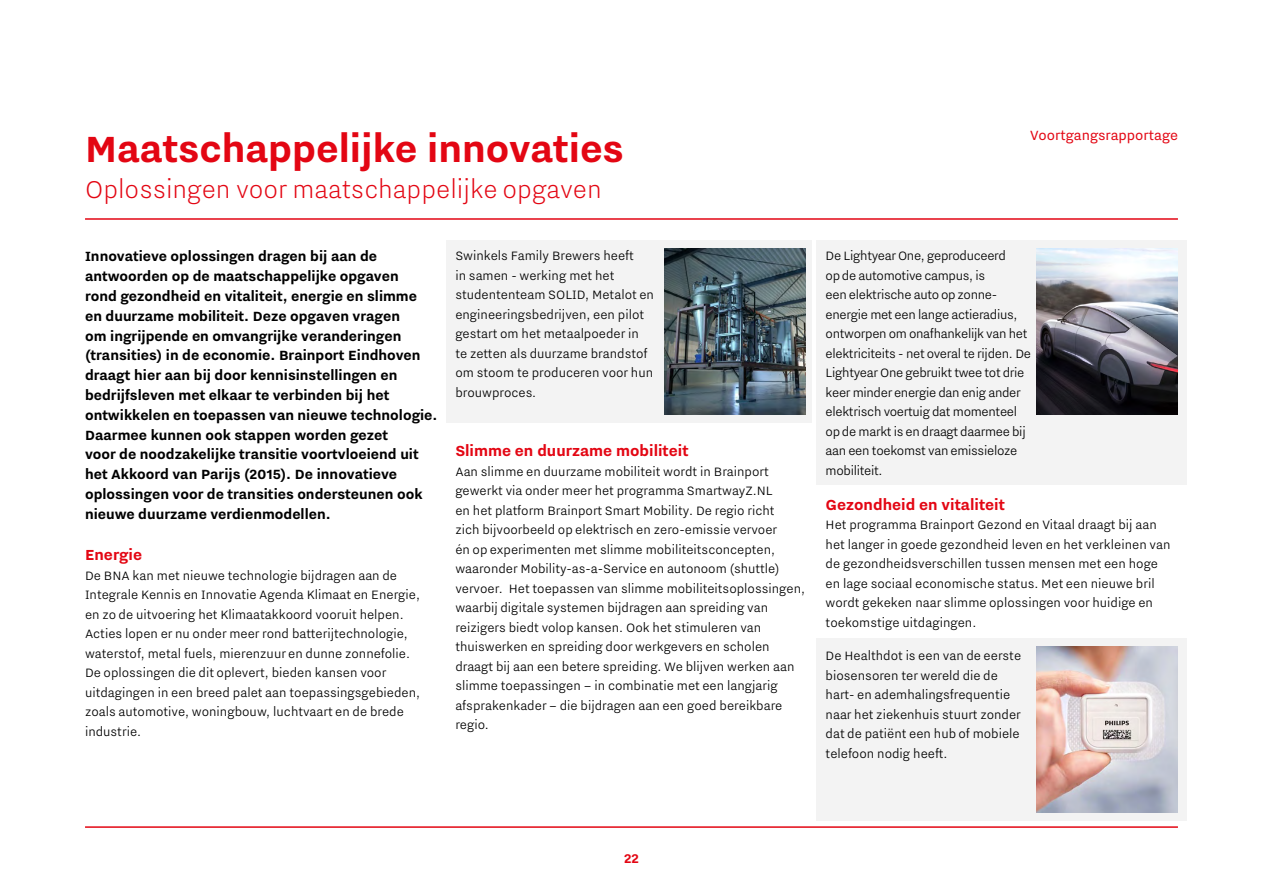
<style>
.page{position:relative;width:1263px;height:893px;background:#fff}
.page>*{position:absolute;margin:0;border:0;box-sizing:border-box;transform-origin:0 0}
.t1{font:700 45px "Nitti Eindhoven";color:#e30613}
.t2{font:300 30px "Nitti Eindhoven";color:#e30613}
.t3{font:700 18px "Nitti Eindhoven";color:#e30613}
.t4{font:700 16.5px/19.8px "Nitti Eindhoven";color:#000}
.t5{font:16.5px "Nitti Eindhoven";color:#e30613}
.t6{font:700 15.6px "Nitti Eindhoven";color:#e30613}
.t7{font:300 15px/19.5px "Nitti Eindhoven";color:#000}
.t8{font:300 15px/19.5px "Nitti Eindhoven";letter-spacing:-.02em;color:#000}
</style>
<div class="page">
<hr style="left:85px;top:218px;width:1093px;height:2px;background:#e30613">
<hr style="left:85px;top:826px;width:1093px;height:2px;background:#e30613">
<div style="left:817px;top:240px;width:370px;height:245px;background:#f3f3f3"></div>
<div style="left:446px;top:240px;width:366px;height:183px;background:#f3f3f3"></div>
<img style="left:664px;top:249px;width:141px;height:166px">
<img style="left:1037px;top:249px;width:141px;height:166px">
<div style="left:817px;top:638px;width:370px;height:183px;background:#f3f3f3"></div>
<img style="left:1037px;top:646px;width:141px;height:166px">
<h1 class="t1" style="left:85px;top:124px;width:540px">Maatschappelijke innovaties</h1>
<h2 class="t2" style="left:85px;top:172px;width:518px">Oplossingen voor maatschappelijke opgaven</h2>
<p class="t4" style="left:85px;top:246px;width:354px">Innovatieve oplossingen dragen bij aan de antwoorden op de maatschappelijke opgaven<br>rond gezondheid en vitaliteit, energie en slimme en duurzame mobiliteit. Deze opgaven vragen<br>om ingrijpende en omvangrijke veranderingen (transities) in de economie. Brainport Eindhoven draagt hier aan bij door kennisinstellingen en bedrijfsleven met elkaar te verbinden bij het ontwikkelen en toepassen van nieuwe technologie.<br>Daarmee kunnen ook stappen worden gezet<br>voor de noodzakelijke transitie voortvloeiend uit het Akkoord van Parijs (2015). De innovatieve oplossingen voor de transities ondersteunen ook nieuwe duurzame verdienmodellen.</p>
<p class="t3" style="left:85px;top:544px;width:59px">Energie</p>
<p class="t7" style="left:85px;top:565px;width:337px">De BNA kan met nieuwe technologie bijdragen aan de Integrale Kennis en Innovatie Agenda Klimaat en Energie, en zo de uitvoering het Klimaatakkoord vooruit helpen.<br>Acties lopen er nu onder meer rond batterijtechnologie, waterstof, metal fuels, mierenzuur en dunne zonnefolie.<br>De oplossingen die dit oplevert, bieden kansen voor uitdagingen in een breed palet aan toepassingsgebieden, zoals automotive, woningbouw, luchtvaart en de brede industrie.</p>
<p class="t7" style="left:455px;top:246px;width:200px">Swinkels Family Brewers heeft<br>in samen - werking met het studententeam SOLID, Metalot en engineeringsbedrijven, een pilot gestart om het metaalpoeder in te zetten als duurzame brandstof om stoom te produceren voor hun brouwproces.</p>
<p class="t3" style="left:455px;top:441px;width:235px">Slimme en duurzame mobiliteit</p>
<p class="t7" style="left:455px;top:461px;width:351px">Aan slimme en duurzame mobiliteit wordt in Brainport gewerkt via onder meer het programma SmartwayZ.NL<br>en het platform Brainport Smart Mobility. De regio richt<br>zich bijvoorbeeld op elektrisch en zero-emissie vervoer<br>én op experimenten met slimme mobiliteitsconcepten, waaronder Mobility-as-a-Service en autonoom (shuttle) vervoer. Het toepassen van slimme mobiliteitsoplossingen, waarbij digitale systemen bijdragen aan spreiding van reizigers biedt volop kansen. Ook het stimuleren van thuiswerken en spreiding door werkgevers en scholen draagt bij aan een betere spreiding. We blijven werken aan slimme toepassingen – in combinatie met een langjarig afsprakenkader – die bijdragen aan een goed bereikbare regio.</p>
<p class="t5" style="left:1030px;top:127px;width:149px">Voortgangsrapportage</p>
<p class="t8" style="left:826px;top:246px;width:207px">De Lightyear One, geproduceerd<br>op de automotive campus, is<br>een elektrische auto op zonne&shy;energie met een lange actieradius, ontworpen om onafhankelijk van het elektriciteits - net overal te rijden. De<br>Lightyear One gebruikt twee tot drie keer minder energie dan enig ander elektrisch voertuig dat momenteel op de markt is en draagt daarmee bij aan een toekomst van emissieloze mobiliteit.</p>
<p class="t3" style="left:826px;top:494px;width:181px">Gezondheid en vitaliteit</p>
<p class="t7" style="left:826px;top:515px;width:346px">Het programma Brainport Gezond en Vitaal draagt bij aan het langer in goede gezondheid leven en het verkleinen van de gezondheidsverschillen tussen mensen met een hoge en lage sociaal economische status. Met een nieuwe bril wordt gekeken naar slimme oplossingen voor huidige en toekomstige uitdagingen.</p>
<p class="t7" style="left:826px;top:645px;width:197px">De Healthdot is een van de eerste biosensoren ter wereld die de hart- en ademhalingsfrequentie naar het ziekenhuis stuurt zonder dat de patiënt een hub of mobiele telefoon nodig heeft.</p>
<p class="t6" style="left:624px;top:849px;width:16px">22</p>
</div>
